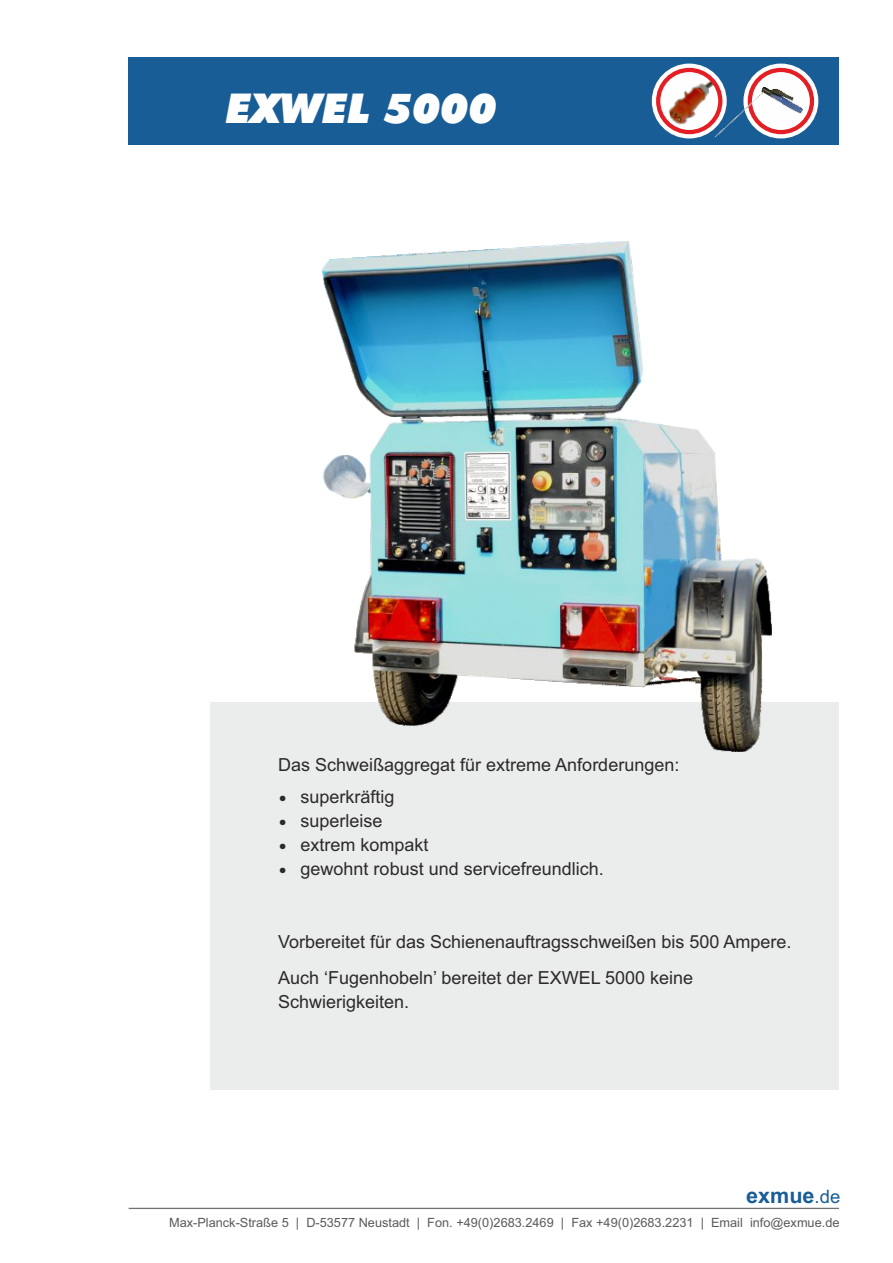
<style>
.page{position:relative;width:893px;height:1263px;background:#fff}
.page>*{position:absolute;margin:0;border:0;box-sizing:border-box;transform-origin:0 0}
.t1{font:italic 900 41.1px "Futura BT";color:#fefefe}
.t2{font:700 21.6px "Arial";color:#185d96}
.t3{font:18px/24.2px "Arial";color:#2b2a29}
.t4{font:12.75px "Arial";color:#5b5b5b}
.s1{font-weight:400;font-size:18.45px}
</style>
<div class="page">
<div style="left:211px;top:702px;width:628px;height:387px;background:#ebecec"></div>
<img style="left:322px;top:242px;width:449px;height:510px">
<div style="left:129px;top:57px;width:710px;height:88px;background:#185d96"></div>
<svg style="left:652px;top:64px;width:75px;height:74px"></svg>
<div style="left:743px;top:64px;width:75px;height:74px;background:#fefefe;border:13px solid #fefefe;border-radius:50%"></div>
<div style="left:748px;top:68px;width:66px;height:66px;border:4px solid #e31e24;border-radius:50%"></div>
<img style="left:666px;top:78px;width:50px;height:48px">
<img style="left:715px;top:87px;width:88px;height:51px">
<div style="left:656px;top:68px;width:66px;height:66px;border:4px solid #e31e24;border-radius:50%"></div>
<hr style="left:129px;top:1208px;width:710px;height:1px;background:#727271">
<h1 class="t1" style="left:226px;top:92px;width:273px">EXWEL 5000</h1>
<p class="t3" style="left:301px;top:750px;width:380px;line-height:32.1px;text-indent:-22px">Das Schweißaggregat für extreme Anforderungen: superkräftig</p>
<p class="t3" style="left:301px;top:810px;width:305px">superleise<br>extrem kompakt<br>gewohnt robust und servicefreundlich.</p>
<p class="t3" style="left:278px;top:925px;width:515px;line-height:36.2px">Vorbereitet für das Schienenauftragsschweißen bis 500 Ampere.<br>Auch ‘Fugenhobeln’ bereitet der EXWEL 5000 keine</p>
<p class="t3" style="left:278px;top:991px;width:133px">Schwierigkeiten.</p>
<p class="t2" style="left:746px;top:1187px;width:96px">exmue<span class="s1">.de</span></p>
<p class="t4" style="left:169px;top:1218px;width:672px">Max-Planck-Straße 5 | D-53577 Neustadt | Fon. +49(0)2683.2469 | Fax +49(0)2683.2231 | Email info@exmue.de</p>
</div>
